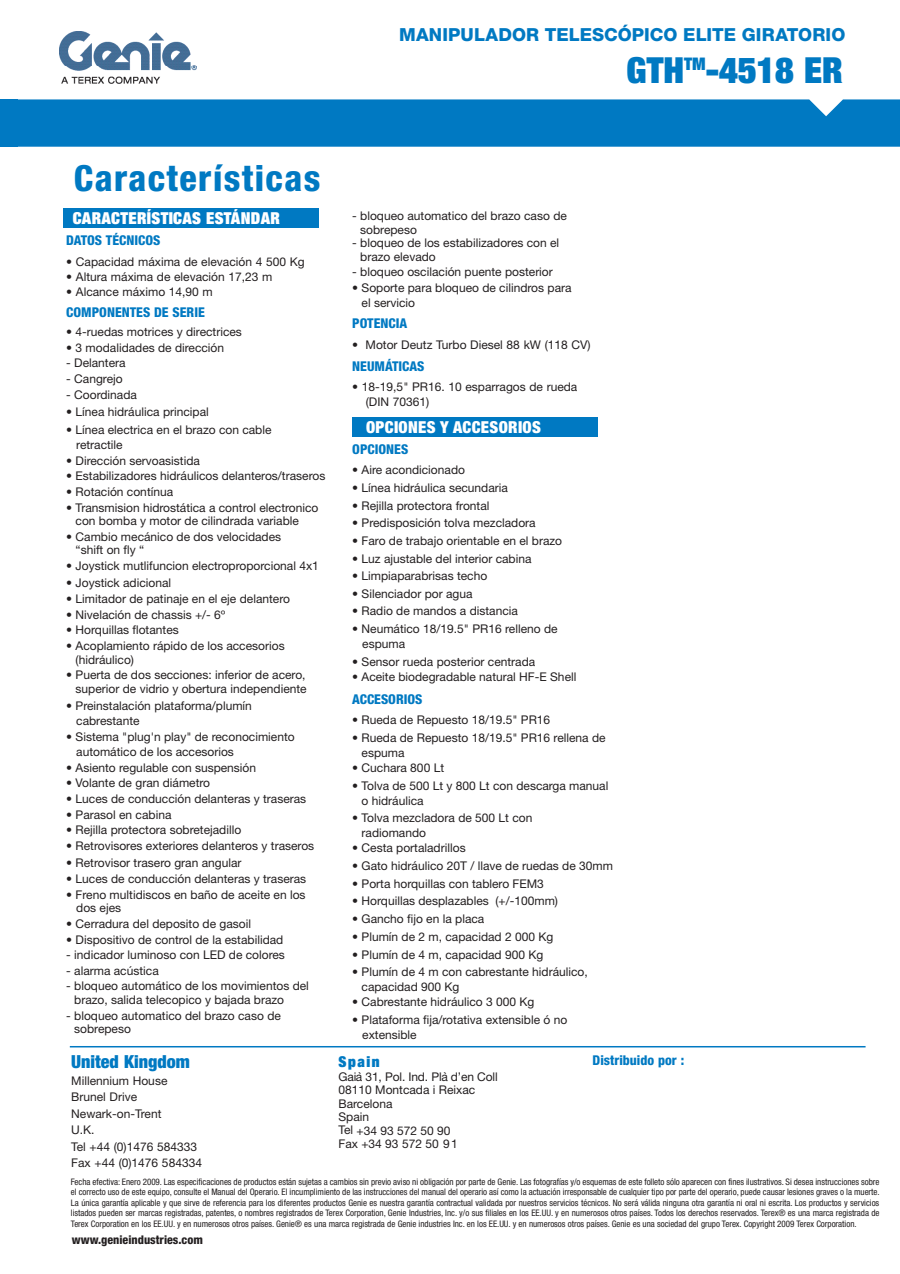
<style>
.page{position:relative;width:900px;height:1274px;background:#fff}
.page>*{position:absolute;margin:0;border:0;box-sizing:border-box;transform-origin:0 0}
.t1{font:800 condensed 36px "Helvetica Neue LT Std";letter-spacing:.04em;color:#0079c2}
.t2{font:900 condensed 36px "Helvetica Neue LT Std";color:#0079c2}
.t3{font:800 18px "Helvetica Neue LT Std";letter-spacing:.005em;color:#0079c2}
.t4{font:900 condensed 18px "Helvetica Neue LT Std";color:#0079c2}
.t5{font:900 condensed 16.5px "Helvetica Neue LT Std";letter-spacing:.02em;color:#fff}
.t6{font:900 condensed 16.5px "Helvetica Neue LT Std";letter-spacing:.02em;color:#fff}
.t7{font:900 condensed 15px "Helvetica Neue LT Std";letter-spacing:.1em;color:#0079c2}
.t8{font:800 condensed 13.5px "Helvetica Neue LT Std";color:#0079c2}
.t9{font:12px/13.5px "Helvetica Neue LT Std";color:#231f20}
.t10{font:800 condensed 12px "Helvetica Neue LT Std";color:#231f20}
.t11{font:condensed 9px/10.5px "Helvetica Neue LT Std";letter-spacing:-.005em;color:#231f20;text-align:justify}
</style>
<div class="page">
<div style="left:0;top:99px;width:899px;height:48px;background:#0079c2"></div>
<img style="left:59px;top:32px;width:137px;height:51px">
<div style="left:352px;top:418px;width:245px;height:19px;background:#0079c2"></div>
<hr style="left:70px;top:1046px;width:795px;height:1px;background:#0079c2">
<div style="left:63px;top:208px;width:255px;height:20px;background:#0079c2"></div>
<h2 class="t3" style="left:399px;top:24px;width:447px">MANIPULADOR TELESCÓPICO ELITE GIRATORIO</h2>
<h1 class="t1" style="left:74px;top:156px;width:248px">Características</h1>
<h1 class="t2" style="left:626px;top:47px;width:218px">GTH<sup>TM</sup>-4518 ER</h1>
<h3 class="t5" style="left:73px;top:207px;width:209px">CARACTERÍSTICAS ESTÁNDAR</h3>
<p class="t9" style="left:360px;top:209px;width:208px;text-indent:-8px">- bloqueo automatico del brazo caso de sobrepeso</p>
<p class="t9" style="left:360px;top:236px;width:200px;text-indent:-8px">- bloqueo de los estabilizadores con el brazo elevado</p>
<p class="t9" style="left:352px;top:265px;width:202px">- bloqueo oscilación puente posterior</p>
<p class="t9" style="left:361px;top:280px;width:211px;line-height:15px;text-indent:-9px">• Soporte para bloqueo de cilindros para el servicio</p>
<p class="t8" style="left:352px;top:315px;width:56px">POTENCIA</p>
<p class="t9" style="left:352px;top:338px;width:240px">• Motor Deutz Turbo Diesel 88 kW (118 CV)</p>
<p class="t8" style="left:352px;top:357px;width:74px">NEUMÁTICAS</p>
<p class="t9" style="left:365px;top:379px;width:213px;line-height:15px;text-indent:-14px">• 18-19,5" PR16. 10 esparragos de rueda (DIN 70361)</p>
<p class="t8" style="left:66px;top:232px;width:96px">DATOS TÉCNICOS</p>
<p class="t9" style="left:66px;top:254px;width:240px">• Capacidad máxima de elevación 4 500 Kg</p>
<p class="t9" style="left:66px;top:269px;width:208px">• Altura máxima de elevación 17,23 m</p>
<p class="t9" style="left:66px;top:284px;width:148px">• Alcance máximo 14,90 m</p>
<p class="t8" style="left:66px;top:304px;width:140px">COMPONENTES DE SERIE</p>
<p class="t9" style="left:66px;top:325px;width:177px">• 4-ruedas motrices y directrices</p>
<p class="t9" style="left:66px;top:341px;width:159px">• 3 modalidades de dirección</p>
<p class="t9" style="left:66px;top:356px;width:61px">- Delantera</p>
<p class="t9" style="left:66px;top:372px;width:58px">- Cangrejo</p>
<p class="t9" style="left:66px;top:388px;width:72px">- Coordinada</p>
<p class="t9" style="left:66px;top:405px;width:144px">• Línea hidráulica principal</p>
<p class="t9" style="left:76px;top:422px;width:197px;line-height:15px;text-indent:-10px">• Línea electrica en el brazo con cable retractile</p>
<p class="t9" style="left:66px;top:454px;width:135px">• Dirección servoasistida</p>
<p class="t9" style="left:66px;top:469px;width:260px">• Estabilizadores hidráulicos delanteros/traseros</p>
<p class="t9" style="left:66px;top:485px;width:108px">• Rotación contínua</p>
<p class="t9" style="left:76px;top:500px;width:244px;text-indent:-9px">• Transmision hidrostática a control electronico con bomba y motor de cilindrada variable</p>
<p class="t9" style="left:76px;top:530px;width:207px;text-indent:-9px">• Cambio mecánico de dos velocidades “shift on fly “</p>
<p class="t9" style="left:66px;top:559px;width:254px">• Joystick mutlifuncion electroproporcional 4x1</p>
<p class="t9" style="left:66px;top:576px;width:106px">• Joystick adicional</p>
<p class="t9" style="left:66px;top:592px;width:225px">• Limitador de patinaje en el eje delantero</p>
<p class="t9" style="left:66px;top:608px;width:161px">• Nivelación de chassis +/- 6º</p>
<p class="t9" style="left:66px;top:623px;width:114px">• Horquillas flotantes</p>
<p class="t9" style="left:76px;top:639px;width:210px;text-indent:-9px">• Acoplamiento rápido de los accesorios (hidráulico)</p>
<p class="t9" style="left:66px;top:668px;width:242px;text-align:right">• Puerta de dos secciones: inferior de acero, superior de vidrio y obertura independiente</p>
<p class="t9" style="left:76px;top:698px;width:177px;line-height:15px;text-indent:-10px">• Preinstalación plataforma/plumín cabrestante</p>
<p class="t9" style="left:76px;top:729px;width:220px;line-height:15px;text-indent:-10px">• Sistema "plug'n play" de reconocimiento automático de los accesorios</p>
<p class="t9" style="left:66px;top:761px;width:191px">• Asiento regulable con suspensión</p>
<p class="t9" style="left:66px;top:776px;width:145px">• Volante de gran diámetro</p>
<p class="t9" style="left:66px;top:792px;width:241px">• Luces de conducción delanteras y traseras</p>
<p class="t9" style="left:66px;top:807px;width:107px">• Parasol en cabina</p>
<p class="t9" style="left:66px;top:823px;width:176px">• Rejilla protectora sobretejadillo</p>
<p class="t9" style="left:66px;top:839px;width:249px">• Retrovisores exteriores delanteros y traseros</p>
<p class="t9" style="left:66px;top:856px;width:177px">• Retrovisor trasero gran angular</p>
<p class="t9" style="left:66px;top:872px;width:241px">• Luces de conducción delanteras y traseras</p>
<p class="t9" style="left:76px;top:888px;width:231px;text-indent:-10px">• Freno multidiscos en baño de aceite en los dos ejes</p>
<p class="t9" style="left:66px;top:917px;width:186px">• Cerradura del deposito de gasoil</p>
<p class="t9" style="left:66px;top:932px;width:218px">• Dispositivo de control de la estabilidad</p>
<p class="t9" style="left:66px;top:948px;width:220px">- indicador luminoso con LED de colores</p>
<p class="t9" style="left:66px;top:964px;width:94px">- alarma acústica</p>
<p class="t9" style="left:74px;top:979px;width:236px;text-indent:-8px">- bloqueo automático de los movimientos del brazo, salida telecopico y bajada brazo</p>
<p class="t9" style="left:74px;top:1008px;width:208px;text-indent:-8px">- bloqueo automatico del brazo caso de sobrepeso</p>
<h2 class="t4" style="left:71px;top:1051px;width:120px">United Kingdom</h2>
<p class="t9" style="left:71px;top:1072px;width:132px;line-height:16.5px">Millennium House<br>Brunel Drive<br>Newark-on-Trent<br>U.K.<br>Tel +44 (0)1476 584333<br>Fax +44 (0)1476 584334</p>
<h3 class="t6" style="left:366px;top:417px;width:176px">OPCIONES Y ACCESORIOS</h3>
<p class="t8" style="left:352px;top:441px;width:58px">OPCIONES</p>
<p class="t9" style="left:352px;top:463px;width:114px">• Aire acondicionado</p>
<p class="t9" style="left:352px;top:481px;width:157px">• Línea hidráulica secundaria</p>
<p class="t9" style="left:352px;top:498px;width:139px">• Rejilla protectora frontal</p>
<p class="t9" style="left:352px;top:516px;width:185px">• Predisposición tolva mezcladora</p>
<p class="t9" style="left:352px;top:534px;width:211px">• Faro de trabajo orientable en el brazo</p>
<p class="t9" style="left:352px;top:552px;width:181px">• Luz ajustable del interior cabina</p>
<p class="t9" style="left:352px;top:569px;width:136px">• Limpiaparabrisas techo</p>
<p class="t9" style="left:352px;top:586px;width:122px">• Silenciador por agua</p>
<p class="t9" style="left:352px;top:604px;width:167px">• Radio de mandos a distancia</p>
<p class="t9" style="left:362px;top:621px;width:197px;line-height:15px;text-indent:-10px">• Neumático 18/19.5" PR16 relleno de espuma</p>
<p class="t9" style="left:352px;top:654px;width:184px">• Sensor rueda posterior centrada</p>
<p class="t9" style="left:352px;top:669px;width:226px">• Aceite biodegradable natural HF-E Shell</p>
<p class="t8" style="left:352px;top:691px;width:72px">ACCESORIOS</p>
<p class="t9" style="left:352px;top:713px;width:199px">• Rueda de Repuesto 18/19.5" PR16</p>
<p class="t9" style="left:361px;top:730px;width:245px;line-height:15px;text-indent:-9px">• Rueda de Repuesto 18/19.5" PR16 rellena de espuma</p>
<p class="t9" style="left:352px;top:761px;width:93px">• Cuchara 800 Lt</p>
<p class="t9" style="left:361px;top:778px;width:248px;line-height:15px;text-indent:-9px">• Tolva de 500 Lt y 800 Lt con descarga manual o hidráulica</p>
<p class="t9" style="left:361px;top:810px;width:172px;line-height:15px;text-indent:-9px">• Tolva mezcladora de 500 Lt con radiomando</p>
<p class="t9" style="left:352px;top:841px;width:115px">• Cesta portaladrillos</p>
<p class="t9" style="left:352px;top:859px;width:262px">• Gato hidráulico 20T / llave de ruedas de 30mm</p>
<p class="t9" style="left:352px;top:877px;width:193px">• Porta horquillas con tablero FEM3</p>
<p class="t9" style="left:352px;top:894px;width:207px">• Horquillas desplazables (+/-100mm)</p>
<p class="t9" style="left:352px;top:912px;width:134px">• Gancho fijo en la placa</p>
<p class="t9" style="left:352px;top:930px;width:202px">• Plumín de 2 m, capacidad 2 000 Kg</p>
<p class="t9" style="left:352px;top:947px;width:192px">• Plumín de 4 m, capacidad 900 Kg</p>
<p class="t9" style="left:361px;top:964px;width:228px;line-height:15px;text-indent:-9px">• Plumín de 4 m con cabrestante hidráulico, capacidad 900 Kg</p>
<p class="t9" style="left:352px;top:995px;width:184px">• Cabrestante hidráulico 3 000 Kg</p>
<p class="t9" style="left:362px;top:1012px;width:206px;line-height:15px;text-indent:-10px">• Plataforma fija/rotativa extensible ó no extensible</p>
<p class="t8" style="left:592px;top:1052px;width:93px">Distribuido por :</p>
<p class="t7" style="left:338px;top:1052px;width:42px">Spain</p>
<p class="t9" style="left:338px;top:1069px;width:161px">Gai `a 31, Pol. Ind. Pl `a d’en Coll<br>08110 Montcada i Reixac<br>Barcelona<br>Spain<br>Tel +34 93 572 50 90<br>Fax +34 93 572 50 91</p>
<p class="t11" style="left:71px;top:1176px;width:810px">Fecha efectiva: Enero 2009. Las especificaciones de productos están sujetas a cambios sin previo aviso ni obligación por parte de Genie. Las fotografías y/o esquemas de este folleto sólo aparecen con fines ilustrativos. Si desea instrucciones sobre el correcto uso de este equipo, consulte el Manual del Operario. El incumplimiento de las instrucciones del manual del operario así como la actuación irresponsable de cualquier tipo por parte del operario, puede causar lesiones graves o la muerte.<br>La única garantía aplicable y que sirve de referencia para los diferentes productos Genie es nuestra garantía contractual validada por nuestros servicios técnicos. No será válida ninguna otra garantía ni oral ni escrita. Los productos y servicios listados pueden ser marcas registradas, patentes, o nombres registrados de Terex Corporation, Genie Industries, Inc. y/o sus filiales en los EE.UU. y en numerosos otros países. Todos los derechos reservados. Terex® es una marca registrada de Terex Corporation en los EE.UU. y en numerosos otros países. Genie® es una marca registrada de Genie industries Inc. en los EE.UU. y en numerosos otros países. Genie es una sociedad del grupo Terex. Copyright 2009 Terex Corporation.</p>
<p class="t10" style="left:72px;top:1233px;width:132px">www.genieindustries.com</p>
</div>
